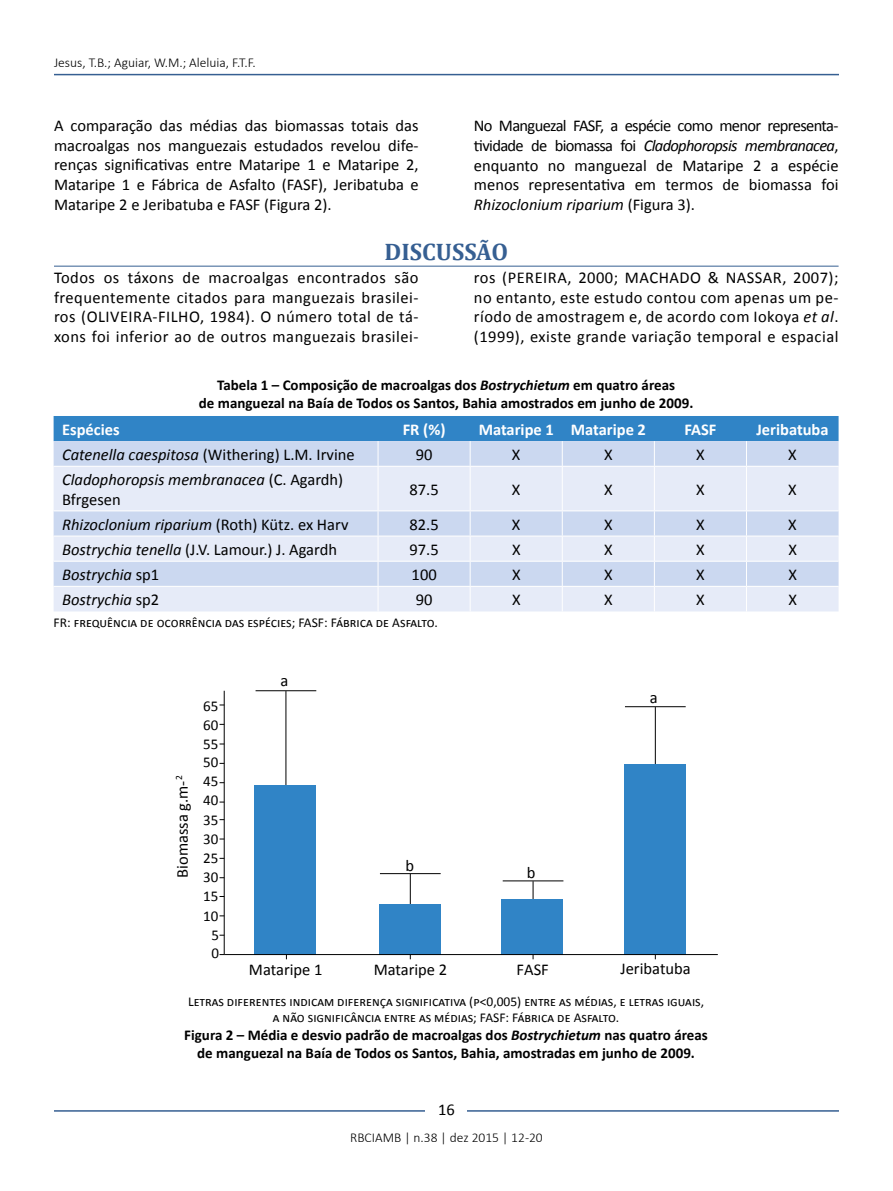
<style>
.page{position:relative;width:893px;height:1191px;background:#fff}
.page>*{position:absolute;margin:0;border:0;box-sizing:border-box;transform-origin:0 0}
.t1{font:700 24px "Cambria";color:#365f92}
.t2{font:16.5px/19.5px "Calibri";color:#000;text-align:justify}
.t3{font:italic 16.5px/19.5px "Calibri";color:#000}
.t4{font:700 16.5px "Calibri";color:#fff}
.t5{font:700 15px/18px "Calibri";color:#000;text-align:center}
.t6{font:15px/18.8px "Calibri";color:#000;text-align:justify}
.t7{font:13.5px/16.2px "Calibri";color:#000;text-align:center}
.t8{font:300 13.5px "Calibri";color:#000}
.s1{font-style:italic}
.s2{font-style:normal}
</style>
<div class="page">
<hr style="left:54px;top:74px;width:785px;height:1px;background:#365f92">
<hr style="left:54px;top:1110px;width:785px;height:1px;background:#365f92">
<div style="left:426px;top:1096px;width:41px;height:26px;background:#fff"></div>
<hr style="left:54px;top:266px;width:785px;height:1px;background:#365f92">
<svg style="left:54px;top:467px;width:785px;height:144px;background:#dde4f5"></svg>
<svg style="left:54px;top:416px;width:785px;height:50px;background:#7eaedb"></svg>
<hr style="left:378px;top:466px;width:1px;height:44px;background:#fff">
<hr style="left:470px;top:466px;width:1px;height:44px;background:#fff">
<hr style="left:562px;top:466px;width:1px;height:44px;background:#fff">
<hr style="left:654px;top:466px;width:1px;height:44px;background:#fff">
<hr style="left:746px;top:466px;width:1px;height:44px;background:#fff">
<hr style="left:54px;top:510px;width:324px;height:1px;background:#fff">
<hr style="left:378px;top:510px;width:92px;height:1px;background:#fff">
<hr style="left:470px;top:510px;width:92px;height:1px;background:#fff">
<hr style="left:562px;top:510px;width:92px;height:1px;background:#fff">
<hr style="left:654px;top:510px;width:92px;height:1px;background:#fff">
<hr style="left:746px;top:510px;width:93px;height:1px;background:#fff">
<hr style="left:54px;top:535px;width:324px;height:1px;background:#fff">
<hr style="left:378px;top:535px;width:92px;height:1px;background:#fff">
<hr style="left:470px;top:535px;width:92px;height:1px;background:#fff">
<hr style="left:562px;top:535px;width:92px;height:1px;background:#fff">
<hr style="left:654px;top:535px;width:92px;height:1px;background:#fff">
<hr style="left:746px;top:535px;width:93px;height:1px;background:#fff">
<hr style="left:54px;top:561px;width:324px;height:1px;background:#fff">
<hr style="left:378px;top:561px;width:92px;height:1px;background:#fff">
<hr style="left:470px;top:561px;width:92px;height:1px;background:#fff">
<hr style="left:562px;top:561px;width:92px;height:1px;background:#fff">
<hr style="left:654px;top:561px;width:92px;height:1px;background:#fff">
<hr style="left:746px;top:561px;width:93px;height:1px;background:#fff">
<hr style="left:54px;top:586px;width:324px;height:1px;background:#fff">
<hr style="left:378px;top:586px;width:92px;height:1px;background:#fff">
<svg style="left:378px;top:511px;width:1px;height:100px"></svg>
<hr style="left:470px;top:586px;width:92px;height:1px;background:#fff">
<svg style="left:470px;top:511px;width:1px;height:100px"></svg>
<hr style="left:562px;top:586px;width:92px;height:1px;background:#fff">
<svg style="left:562px;top:511px;width:1px;height:100px"></svg>
<hr style="left:654px;top:586px;width:92px;height:1px;background:#fff">
<svg style="left:654px;top:511px;width:1px;height:100px"></svg>
<hr style="left:746px;top:586px;width:93px;height:1px;background:#fff">
<svg style="left:746px;top:511px;width:1px;height:100px"></svg>
<hr style="left:533px;top:881px;width:1px;height:43px;background:#000">
<hr style="left:655px;top:707px;width:1px;height:103px;background:#000">
<hr style="left:286px;top:691px;width:1px;height:103px;background:#000">
<hr style="left:410px;top:874px;width:1px;height:31px;background:#000">
<div style="left:254px;top:785px;width:62px;height:169px;background:#3084c6"></div>
<div style="left:379px;top:904px;width:62px;height:50px;background:#3084c6"></div>
<div style="left:501px;top:898px;width:61px;height:56px;background:#3084c6"></div>
<div style="left:624px;top:764px;width:62px;height:190px;background:#3084c6"></div>
<hr style="left:224px;top:690px;width:1px;height:264px;background:#000">
<hr style="left:224px;top:954px;width:494px;height:1px;background:#000">
<hr style="left:380px;top:873px;width:61px;height:1px;background:#000">
<hr style="left:256px;top:690px;width:60px;height:1px;background:#000">
<hr style="left:503px;top:880px;width:60px;height:1px;background:#000">
<hr style="left:625px;top:706px;width:61px;height:1px;background:#000">
<p class="t8" style="left:54px;top:54px;width:203px">Jesus, T.B.; Aguiar, W.M.; Aleluia, F.T.F.</p>
<p class="t2" style="left:54px;top:116px;width:366px">A comparação das médias das biomassas totais das macroalgas nos manguezais estudados revelou dife&shy;renças significativas entre Mataripe 1 e Mataripe 2, Mataripe 1 e Fábrica de Asfalto (FASF), Jeribatuba e Mataripe 2 e Jeribatuba e FASF (Figura 2).</p>
<p class="t2" style="left:474px;top:116px;width:366px">No Manguezal FASF, a espécie como menor representa&shy;tividade de biomassa foi <span class="s1">Cladophoropsis membranacea</span>, enquanto no manguezal de Mataripe 2 a espécie menos representativa em termos de biomassa foi <span class="s1">Rhizoclonium riparium</span> (Figura 3).</p>
<h1 class="t1" style="left:384px;top:234px;width:125px">DISCUSSÃO</h1>
<p class="t2" style="left:54px;top:268px;width:366px">Todos os táxons de macroalgas encontrados são frequentemente citados para manguezais brasilei&shy;ros (OLIVEIRA-FILHO, 1984). O número total de tá&shy;xons foi inferior ao de outros manguezais brasilei-</p>
<p class="t2" style="left:474px;top:268px;width:366px">ros (PEREIRA, 2000; MACHADO &amp; NASSAR, 2007); no entanto, este estudo contou com apenas um pe&shy;ríodo de amostragem e, de acordo com Iokoya <span class="s1">et al</span>. (1999), existe grande variação temporal e espacial</p>
<p class="t5" style="left:199px;top:376px;width:496px">Tabela 1 – Composição de macroalgas dos <span class="s1">Bostrychietum</span> em quatro áreas<br>de manguezal na Baía de Todos os Santos, Bahia amostrados em junho de 2009.</p>
<p class="t4" style="left:62px;top:419px;width:59px">Espécies</p>
<p class="t4" style="left:403px;top:419px;width:44px">FR (%)</p>
<p class="t4" style="left:479px;top:419px;width:169px">Mataripe 1 Mataripe 2</p>
<p class="t4" style="left:684px;top:419px;width:34px">FASF</p>
<p class="t4" style="left:756px;top:419px;width:74px">Jeribatuba</p>
<p class="t2" style="left:62px;top:445px;width:294px"><span class="s1">Catenella caespitosa</span> (Withering) L.M. Irvine</p>
<p class="t2" style="left:416px;top:445px;width:18px">90</p>
<p class="t2" style="left:512px;top:445px;width:10px">X</p>
<p class="t2" style="left:604px;top:445px;width:10px">X</p>
<p class="t2" style="left:696px;top:445px;width:10px">X</p>
<p class="t2" style="left:788px;top:445px;width:10px">X</p>
<p class="t3" style="left:62px;top:469px;width:283px">Cladophoropsis membranacea <span class="s2">(C. Agardh)<br>Bfrgesen</span></p>
<p class="t2" style="left:409px;top:479px;width:31px">87.5</p>
<p class="t2" style="left:512px;top:479px;width:10px">X</p>
<p class="t2" style="left:604px;top:479px;width:10px">X</p>
<p class="t2" style="left:696px;top:479px;width:10px">X</p>
<p class="t2" style="left:788px;top:479px;width:10px">X</p>
<p class="t3" style="left:62px;top:514px;width:288px">Rhizoclonium riparium <span class="s2">(Roth) Kütz. ex Harv</span></p>
<p class="t2" style="left:409px;top:514px;width:31px">82.5</p>
<p class="t2" style="left:512px;top:514px;width:10px">X</p>
<p class="t2" style="left:604px;top:514px;width:10px">X</p>
<p class="t2" style="left:696px;top:514px;width:10px">X</p>
<p class="t2" style="left:788px;top:514px;width:10px">X</p>
<p class="t2" style="left:62px;top:539px;width:276px"><span class="s1">Bostrychia tenella</span> (J.V. Lamour.) J. Agardh</p>
<p class="t2" style="left:410px;top:539px;width:31px">97.5</p>
<p class="t2" style="left:512px;top:539px;width:10px">X</p>
<p class="t2" style="left:604px;top:539px;width:10px">X</p>
<p class="t2" style="left:696px;top:539px;width:10px">X</p>
<p class="t2" style="left:788px;top:539px;width:10px">X</p>
<p class="t3" style="left:62px;top:564px;width:99px">Bostrychia <span class="s2">sp1</span></p>
<p class="t2" style="left:412px;top:565px;width:27px">100</p>
<p class="t2" style="left:512px;top:565px;width:10px">X</p>
<p class="t2" style="left:604px;top:565px;width:10px">X</p>
<p class="t2" style="left:696px;top:565px;width:10px">X</p>
<p class="t2" style="left:788px;top:565px;width:10px">X</p>
<p class="t3" style="left:62px;top:589px;width:99px">Bostrychia <span class="s2">sp2</span></p>
<p class="t2" style="left:416px;top:590px;width:18px">90</p>
<p class="t2" style="left:512px;top:590px;width:10px">X</p>
<p class="t2" style="left:604px;top:590px;width:10px">X</p>
<p class="t2" style="left:696px;top:590px;width:10px">X</p>
<p class="t2" style="left:788px;top:590px;width:10px">X</p>
<p class="t7" style="left:54px;top:614px;width:386px">FR: frequência de ocorrência das espécies; FASF: Fábrica de Asfalto.</p>
<p class="t2" style="left:172px;top:877px;width:104px;rotate:-90deg">Biomassa g.m-<sup>2</sup></p>
<p class="t6" style="left:203px;top:696px;width:17px">65<br>60<br>55<br>50<br>45<br>40</p>
<p class="t6" style="left:203px;top:810px;width:17px">35<br>30<br>25<br>30<br>15</p>
<p class="t6" style="left:203px;top:905px;width:17px;text-align:center">10<br>5<br>0</p>
<p class="t2" style="left:280px;top:670px;width:9px">a</p>
<p class="t2" style="left:405px;top:855px;width:10px">b</p>
<p class="t2" style="left:527px;top:861px;width:10px">b</p>
<p class="t2" style="left:249px;top:959px;width:75px">Mataripe 1</p>
<p class="t2" style="left:374px;top:959px;width:75px">Mataripe 2</p>
<p class="t2" style="left:517px;top:959px;width:34px">FASF</p>
<p class="t2" style="left:650px;top:687px;width:9px">a</p>
<p class="t2" style="left:620px;top:957px;width:72px">Jeribatuba</p>
<p class="t7" style="left:188px;top:993px;width:518px">Letras diferentes indicam diferença significativa (p&lt;0,005) entre as médias, e letras iguais, a não significância entre as médias; FASF: Fábrica de Asfalto.</p>
<p class="t5" style="left:184px;top:1026px;width:525px">Figura 2 – Média e desvio padrão de macroalgas dos <span class="s1">Bostrychietum</span> nas quatro áreas de manguezal na Baía de Todos os Santos, Bahia, amostradas em junho de 2009.</p>
<p class="t2" style="left:438px;top:1100px;width:18px">16</p>
<p class="t8" style="left:350px;top:1129px;width:194px">RBCIAMB | n.38 | dez 2015 | 12-20</p>
</div>
